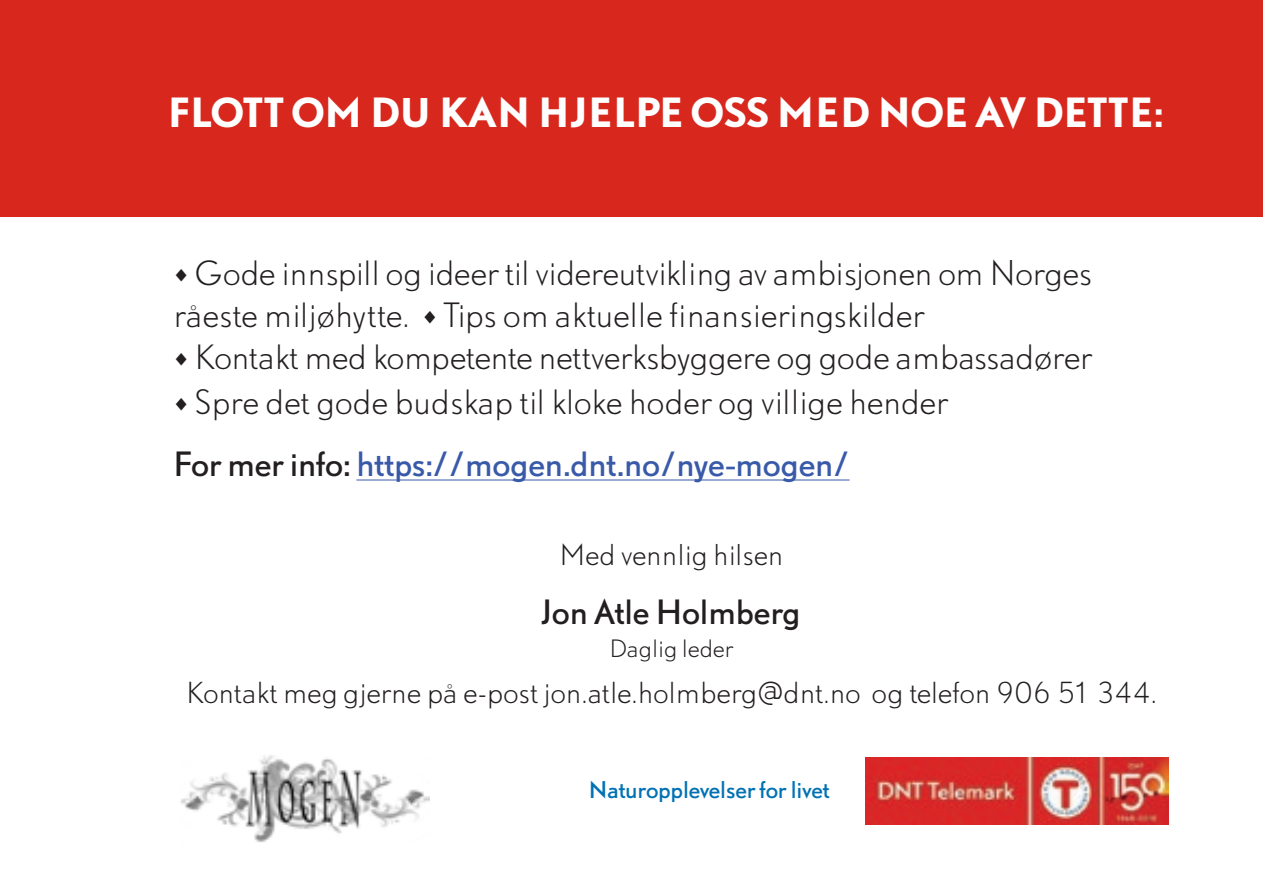
<style>
.page{position:relative;width:1263px;height:893px;background:#fff}
.page>*{position:absolute;margin:0;border:0;box-sizing:border-box;transform-origin:0 0}
.t1{font:700 37.5px "DTL Nobel T";letter-spacing:-.015em;color:#fff}
.t2{font:300 31.2px/42px "DTL Nobel T";letter-spacing:-.015em;color:#231f20}
.t3{font:31.2px "DTL Nobel T";letter-spacing:-.005em;color:#395aa8}
.t4{font:31.2px "DTL Nobel T";letter-spacing:-.01em;color:#231f20}
.t5{font:300 27px "DTL Nobel T";letter-spacing:-.015em;color:#231f20}
.t6{font:300 26.7px "DTL Nobel T";letter-spacing:-.01em;color:#231f20}
.t7{font:300 22.2px "DTL Nobel T";letter-spacing:-.01em;color:#231f20}
.t8{font:21.6px "DTL Nobel T";letter-spacing:-.01em;color:#0072b4}
.s1{color:#231f20}
</style>
<div class="page">
<img style="left:866px;top:757px;width:303px;height:68px">
<img style="left:180px;top:755px;width:250px;height:88px">
<div style="left:0;top:0;width:1263px;height:216px;background:#d8281e"></div>
<hr style="left:356px;top:479px;width:493px;height:1px;background:#395aa8">
<p class="t1" style="left:167px;top:87px;width:997px">FLOTT OM DU KAN HJELPE OSS MED NOE AV DETTE:</p>
<p class="t2" style="left:173px;top:252px;width:920px">• Gode innspill og ideer til videreutvikling av ambisjonen om Norges råeste miljøhytte. • Tips om aktuelle finansieringskilder</p>
<p class="t2" style="left:173px;top:336px;width:920px">• Kontakt med kompetente nettverksbyggere og gode ambassadører</p>
<p class="t2" style="left:173px;top:381px;width:776px">• Spre det gode budskap til kloke hoder og villige hender</p>
<p class="t3" style="left:173px;top:442px;width:678px"><span class="s1">For mer info:</span> https://mogen.dnt.no/nye-mogen/</p>
<p class="t6" style="left:559px;top:537px;width:225px">Med vennlig hilsen</p>
<p class="t4" style="left:542px;top:590px;width:260px">Jon Atle Holmberg</p>
<p class="t7" style="left:609px;top:634px;width:125px">Daglig leder</p>
<p class="t5" style="left:186px;top:675px;width:972px">Kontakt meg gjerne på e-post jon.atle.holmberg@dnt.no og telefon 906 51 344.</p>
<p class="t8" style="left:589px;top:774px;width:242px">Naturopplevelser for livet</p>
</div>
